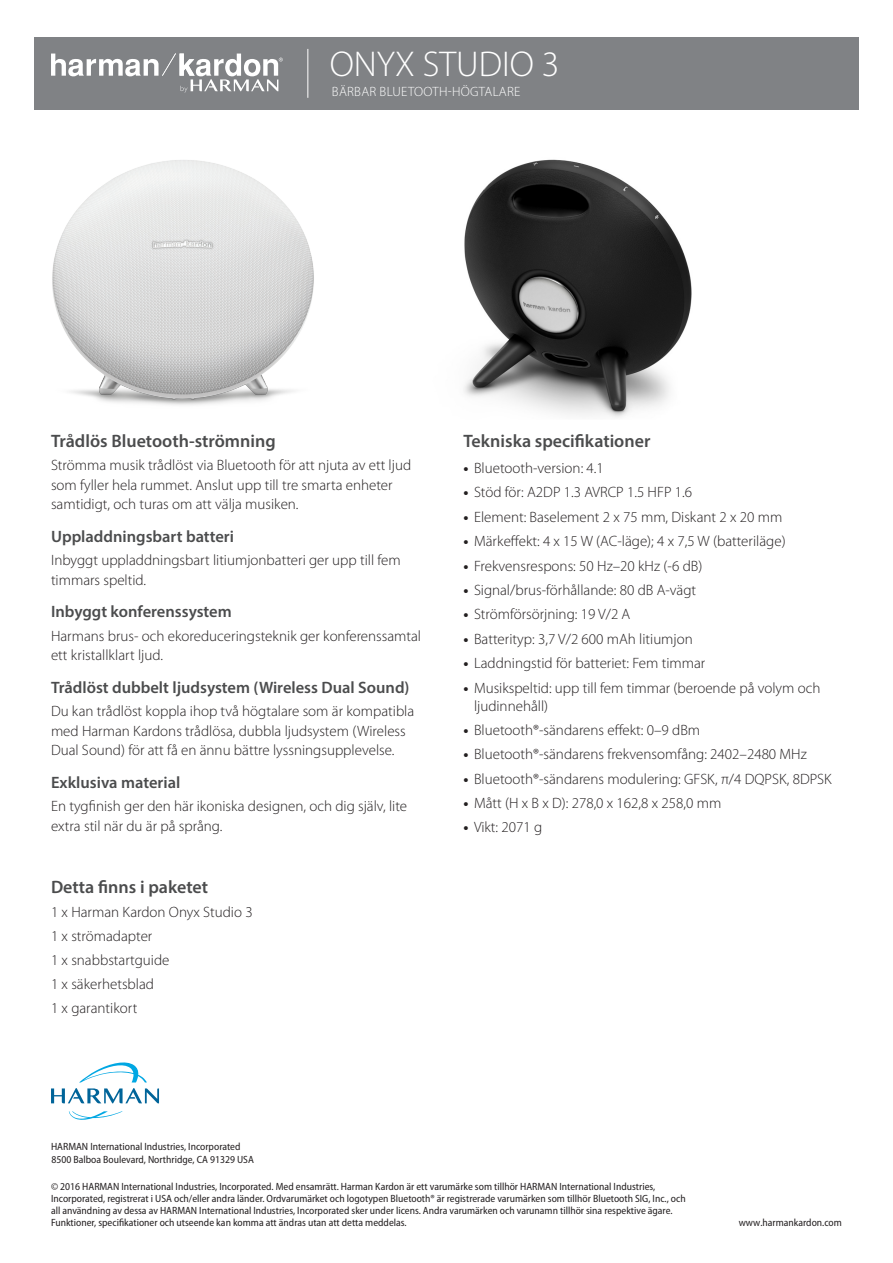
<style>
.page{position:relative;width:893px;height:1263px;background:#fff}
.page>*{position:absolute;margin:0;border:0;box-sizing:border-box;transform-origin:0 0}
.t1{font:300 36px "Myriad Pro";color:#fff}
.t2{font:600 18px "Myriad Pro";color:#4b4c4d}
.t3{font:600 16.5px "Myriad Pro";color:#4b4c4d}
.t4{font:300 15px/19.5px "Myriad Pro";color:#231f20}
.t5{font:300 13.5px "Myriad Pro";letter-spacing:.02em;color:#fff}
.t6{font:semi-condensed 10.5px/12px "Myriad Pro";color:#231f20}
.s1{font-weight:700}
</style>
<div class="page">
<img style="left:52px;top:160px;width:262px;height:245px">
<img style="left:464px;top:159px;width:228px;height:258px">
<div style="left:34px;top:37px;width:825px;height:72px;background:#808285"></div>
<hr style="left:307px;top:49px;width:1px;height:49px;background:#fff">
<svg style="left:51px;top:53px;width:232px;height:40px"></svg>
<svg style="left:79px;top:1062px;width:68px;height:20px"></svg>
<svg style="left:69px;top:1111px;width:54px;height:9px"></svg>
<svg style="left:51px;top:1088px;width:108px;height:15px"></svg>
<p class="t1" style="left:330px;top:44px;width:231px">ONYX STUDIO 3</p>
<p class="t5" style="left:332px;top:84px;width:190px">BÄRBAR BLUETOOTH-HÖGTALARE</p>
<p class="t2" style="left:51px;top:429px;width:226px">Trådlös Bluetooth-strömning</p>
<p class="t4" style="left:51px;top:456px;width:362px">Strömma musik trådlöst via Bluetooth för att njuta av ett ljud som fyller hela rummet. Anslut upp till tre smarta enheter samtidigt, och turas om att välja musiken.</p>
<p class="t3" style="left:51px;top:525px;width:185px">Uppladdningsbart batteri</p>
<p class="t4" style="left:51px;top:551px;width:351px">Inbyggt uppladdningsbart litiumjonbatteri ger upp till fem timmars speltid.</p>
<p class="t3" style="left:51px;top:601px;width:182px">Inbyggt konferenssystem</p>
<p class="t4" style="left:51px;top:626px;width:372px">Harmans brus- och ekoreduceringsteknik ger konferenssamtal ett kristallklart ljud.</p>
<p class="t3" style="left:51px;top:677px;width:360px">Trådlöst dubbelt ljudsystem (Wireless Dual Sound)</p>
<p class="t4" style="left:51px;top:702px;width:365px">Du kan trådlöst koppla ihop två högtalare som är kompatibla med Harman Kardons trådlösa, dubbla ljudsystem (Wireless<br>Dual Sound) för att få en ännu bättre lyssningsupplevelse.</p>
<p class="t3" style="left:51px;top:772px;width:131px">Exklusiva material</p>
<p class="t4" style="left:51px;top:797px;width:358px">En tygfinish ger den här ikoniska designen, och dig själv, lite extra stil när du är på språng.</p>
<p class="t2" style="left:51px;top:876px;width:159px">Detta finns i paketet</p>
<p class="t4" style="left:51px;top:903px;width:203px">1 x Harman Kardon Onyx Studio 3</p>
<p class="t4" style="left:51px;top:927px;width:103px">1 x strömadapter</p>
<p class="t4" style="left:51px;top:951px;width:120px">1 x snabbstartguide</p>
<p class="t4" style="left:51px;top:975px;width:105px">1 x säkerhetsblad</p>
<p class="t4" style="left:51px;top:999px;width:88px">1 x garantikort</p>
<p class="t2" style="left:463px;top:429px;width:188px">Tekniska specifikationer</p>
<p class="t4" style="left:463px;top:459px;width:142px"><span class="s1">•</span> Bluetooth-version: 4.1</p>
<p class="t4" style="left:463px;top:483px;width:230px"><span class="s1">•</span> Stöd för: A2DP 1.3 AVRCP 1.5 HFP 1.6</p>
<p class="t4" style="left:463px;top:507px;width:320px"><span class="s1">•</span> Element: Baselement 2 x 75 mm, Diskant 2 x 20 mm</p>
<p class="t4" style="left:463px;top:532px;width:324px"><span class="s1">•</span> Märkeffekt: 4 x 15 W (AC-läge); 4 x 7,5 W (batteriläge)</p>
<p class="t4" style="left:463px;top:556px;width:240px"><span class="s1">•</span> Frekvensrespons: 50 Hz–20 kHz (-6 dB)</p>
<p class="t4" style="left:463px;top:580px;width:234px"><span class="s1">•</span> Signal/brus-förhållande: 80 dB A-vägt</p>
<p class="t4" style="left:463px;top:605px;width:168px"><span class="s1">•</span> Strömförsörjning: 19 V/2 A</p>
<p class="t4" style="left:463px;top:629px;width:231px"><span class="s1">•</span> Batterityp: 3,7 V/2 600 mAh litiumjon</p>
<p class="t4" style="left:463px;top:654px;width:243px"><span class="s1">•</span> Laddningstid för batteriet: Fem timmar</p>
<p class="t4" style="left:474px;top:679px;width:348px;line-height:18px;text-indent:-10px"><span class="s1">•</span> Musikspeltid: upp till fem timmar (beroende på volym och ljudinnehåll)</p>
<p class="t4" style="left:463px;top:720px;width:238px"><span class="s1">•</span> Bluetooth®-sändarens effekt: 0–9 dBm</p>
<p class="t4" style="left:463px;top:745px;width:345px"><span class="s1">•</span> Bluetooth®-sändarens frekvensomfång: 2402–2480 MHz</p>
<p class="t4" style="left:463px;top:769px;width:370px"><span class="s1">•</span> Bluetooth®-sändarens modulering: GFSK, π/4 DQPSK, 8DPSK</p>
<p class="t4" style="left:463px;top:793px;width:259px"><span class="s1">•</span> Mått (H x B x D): 278,0 x 162,8 x 258,0 mm</p>
<p class="t4" style="left:463px;top:818px;width:80px"><span class="s1">•</span> Vikt: 2071 g</p>
<p class="t6" style="left:51px;top:1139px;width:204px;line-height:13.5px">HARMAN International Industries, Incorporated<br>8500 Balboa Boulevard, Northridge, CA 91329 USA</p>
<p class="t6" style="left:51px;top:1180px;width:636px">© 2016 HARMAN International Industries, Incorporated. Med ensamrätt. Harman Kardon är ett varumärke som tillhör HARMAN International Industries, Incorporated, registrerat i USA och/eller andra länder. Ordvarumärket och logotypen Bluetooth® är registrerade varumärken som tillhör Bluetooth SIG, Inc., och all användning av dessa av HARMAN International Industries, Incorporated sker under licens. Andra varumärken och varunamn tillhör sina respektive ägare.<br>Funktioner, specifikationer och utseende kan komma att ändras utan att detta meddelas.</p>
<p class="t6" style="left:739px;top:1216px;width:105px">www.harmankardon.com</p>
</div>
